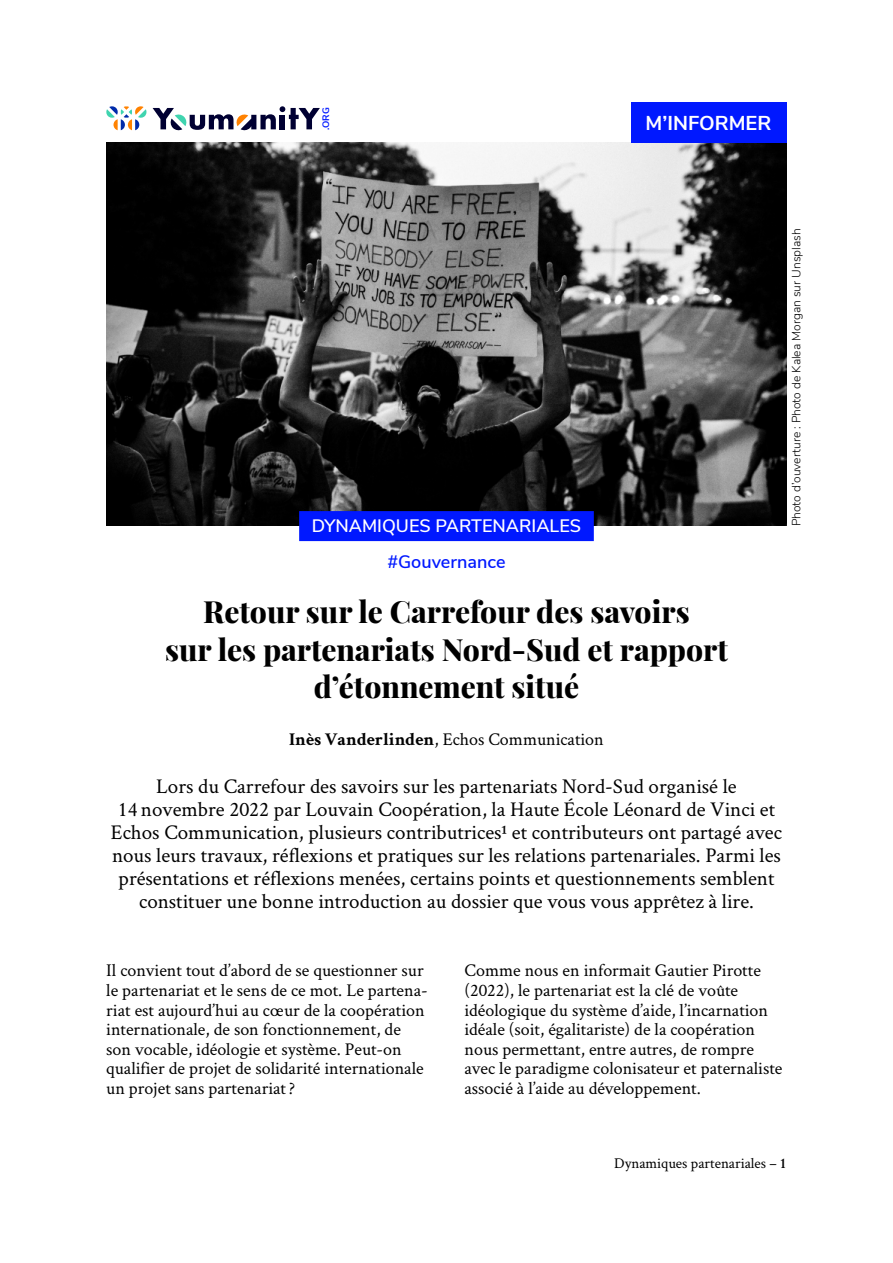
<style>
.page{position:relative;width:893px;height:1263px;background:#fff}
.page>*{position:absolute;margin:0;border:0;box-sizing:border-box;transform-origin:0 0}
.t1{font:800 30px/37.5px "Playfair Display";color:#000;text-align:center}
.t2{font:21px/23px "Crimson Text";color:#000;text-align:center}
.t3{font:700 20.1px "Nunito Sans";color:#fff}
.t4{font:18px/19.6px "Crimson Text";color:#000}
.t5{font:600 18px "Nunito Sans";color:#fff}
.t6{font:600 18px "Nunito Sans";color:#0018ff}
.t7{font:15px "Crimson Text";color:#000}
.t8{font:300 12px "Nunito Sans";color:#000}
.t9{font:700 9.3px "Nunito Sans";color:#0018ff}
.s1{font-weight:700}
.s2{font-weight:600}
</style>
<div class="page">
<img style="left:106px;top:143px;width:681px;height:382px">
<div style="left:299px;top:511px;width:295px;height:30px;background:#0018ff"></div>
<svg style="left:106px;top:106px;width:41px;height:24px"></svg>
<svg style="left:153px;top:106px;width:167px;height:24px"></svg>
<div style="left:631px;top:102px;width:156px;height:41px;background:#0018ff"></div>
<p class="t9" style="left:320px;top:130px;width:24px;rotate:-90deg">.ORG</p>
<p class="t3" style="left:646px;top:109px;width:127px">M’INFORMER</p>
<p class="t5" style="left:312px;top:513px;width:271px">DYNAMIQUES PARTENARIALES</p>
<p class="t6" style="left:387px;top:549px;width:120px">#Gouvernance</p>
<h1 class="t1" style="left:165px;top:592px;width:564px">Retour sur le Carrefour des savoirs<br>sur les partenariats Nord-Sud et rapport d’étonnement situé</h1>
<p class="t4" style="left:289px;top:731px;width:316px"><span class="s1">Inès Vanderlinden</span>, Echos Communication</p>
<p class="t2" style="left:111px;top:777px;width:672px">Lors du Carrefour des savoirs sur les partenariats Nord-Sud organisé le<br>14 novembre 2022 par Louvain Coopération, la Haute École Léonard de Vinci et Echos Communication, plusieurs contributrices¹ et contributeurs ont partagé avec nous leurs travaux, réflexions et pratiques sur les relations partenariales. Parmi les présentations et réflexions menées, certains points et questionnements semblent constituer une bonne introduction au dossier que vous vous apprêtez à lire.</p>
<p class="t8" style="left:788px;top:526px;width:300px;rotate:-90deg">Photo d’ouverture : Photo de Kalea Morgan sur Unsplash</p>
<p class="t4" style="left:106px;top:963px;width:323px">Il convient tout d’abord de se questionner sur le partenariat et le sens de ce mot. Le partena&shy;riat est aujourd’hui au cœur de la coopération internationale, de son fonctionnement, de son vocable, idéologie et système. Peut-on qualifier de projet de solidarité internationale un projet sans partenariat ?</p>
<p class="t4" style="left:464px;top:963px;width:319px">Comme nous en informait Gautier Pirotte (2022), le partenariat est la clé de voûte idéologique du système d’aide, l’incarnation idéale (soit, égalitariste) de la coopération nous permettant, entre autres, de rompre avec le paradigme colonisateur et paternaliste associé à l’aide au développement.</p>
<p class="t7" style="left:614px;top:1157px;width:173px">Dynamiques partenariales – <span class="s2">1</span></p>
</div>
